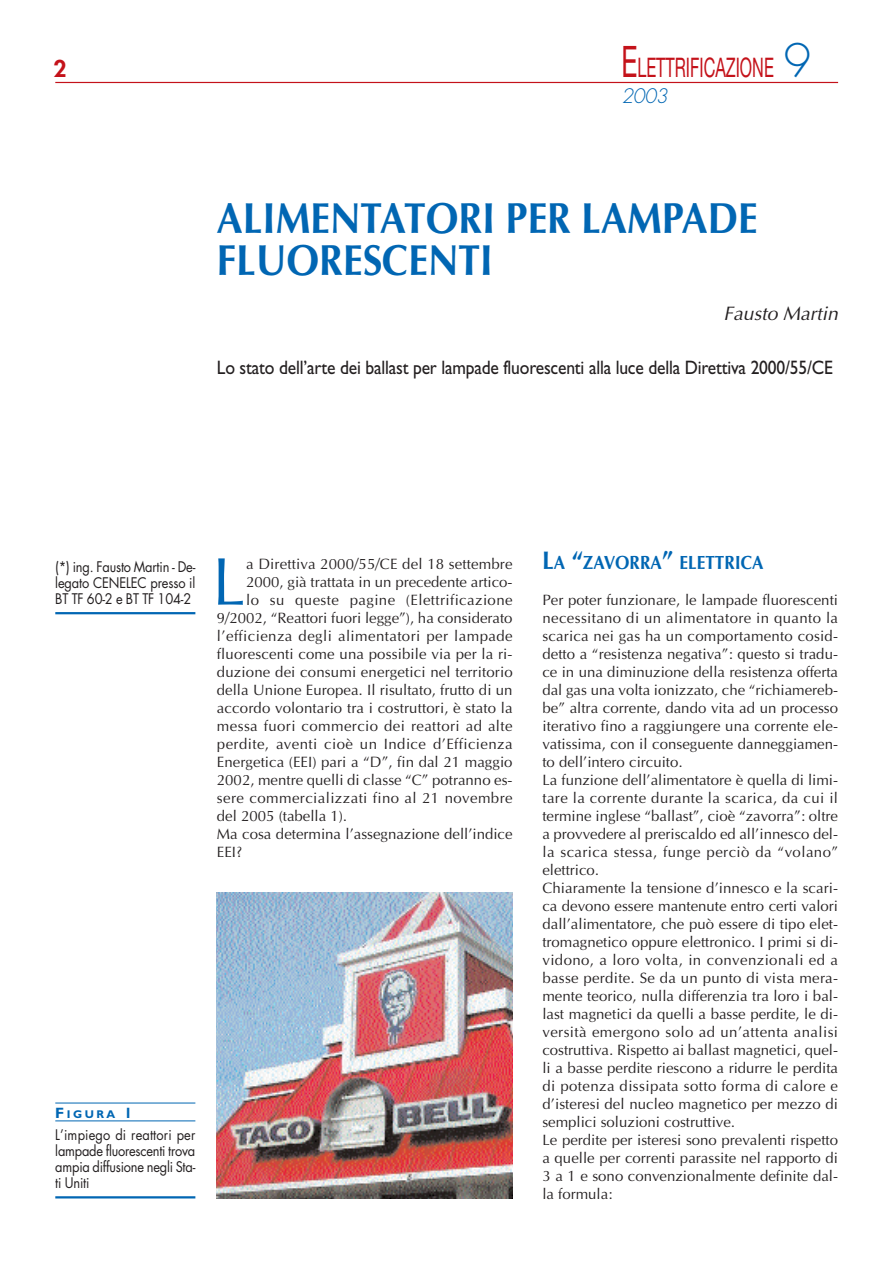
<style>
.page{position:relative;width:893px;height:1263px;background:#fff}
.page>*{position:absolute;margin:0;border:0;box-sizing:border-box;transform-origin:0 0}
.t1{font:67.8px "Optima";color:#0166b3}
.t2{font:700 43.5px/42px "Optima";color:#0166b3;scale:.9 1}
.t3{font:27px "Helvetica Neue";color:#c4121a;scale:.6 1}
.t4{font:800 22.5px "Futura";color:#c4121a}
.t5{font:19.5px "Gill Sans";letter-spacing:-.01em;color:#231f20;scale:.9 1}
.t6{font:italic 19.5px "Optima";color:#231f20}
.t7{font:italic 300 19.5px "Futura";color:#0166b3}
.t8{font:700 19.2px "Optima";color:#0166b3;scale:.9 1}
.t9{font:15px/18px "Optima";letter-spacing:.005em;color:#231f20}
.t10{font:15px "Optima";letter-spacing:.03em;color:#231f20}
.t11{font:14.25px/15.8px "Futura";letter-spacing:-.01em;color:#231f20;text-align:justify;scale:.9 1}
.t12{font:700 11.25px "Gill Sans";letter-spacing:.22em;color:#0166b3}
.s1{font-size:43.5px}
.s2{font-family:"Futura";font-weight:300;font-size:45px;color:#0166b3}
.s3{font-size:15px}
.s4{font-size:25.5px}
</style>
<div class="page">
<hr style="left:55px;top:82px;width:783px;height:1px;background:#c4121a">
<hr style="left:55px;top:1103px;width:140px;height:1px;background:#0166b3">
<hr style="left:55px;top:1120px;width:140px;height:1px;background:#0166b3">
<hr style="left:55px;top:1196px;width:140px;height:2px;background:#0166b3">
<hr style="left:55px;top:612px;width:140px;height:2px;background:#0166b3">
<img style="left:217px;top:893px;width:296px;height:305px">
<h3 class="t4" style="left:53px;top:58px;width:15px">2</h3>
<h3 class="t3" style="left:621px;top:58px;width:318px"><span class="s1">E</span>LETTRIFICAZIONE <span class="s2">9</span></h3>
<h3 class="t7" style="left:621px;top:87px;width:48px">2003</h3>
<h2 class="t2" style="left:217px;top:201px;width:602px">ALIMENTATORI PER LAMPADE<br>FLUORESCENTI</h2>
<h3 class="t6" style="left:723px;top:305px;width:116px">Fausto Martin</h3>
<h3 class="t5" style="left:217px;top:360px;width:685px">Lo stato dell’arte dei ballast per lampade fluorescenti alla luce della Direttiva 2000/55/CE</h3>
<p class="t11" style="left:55px;top:560px;width:157px">(*) ing. Fausto Martin - De&shy;legato CENELEC presso il BT TF 60-2 e BT TF 104-2</p>
<h1 class="t1" style="left:212px;top:554px;width:35px">L</h1>
<p class="t9" style="left:246px;top:556px;width:268px">a Direttiva 2000/55/CE del 18 settembre</p>
<p class="t9" style="left:246px;top:574px;width:268px">2000, già trattata in un precedente artico-</p>
<p class="t10" style="left:246px;top:593px;width:268px">lo su queste pagine (Elettrificazione</p>
<p class="t9" style="left:217px;top:610px;width:297px">9/2002, “Reattori fuori legge”), ha considerato</p>
<p class="t10" style="left:217px;top:629px;width:297px">l’efficienza degli alimentatori per lampade</p>
<p class="t9" style="left:217px;top:646px;width:297px">fluorescenti come una possibile via per la ri-</p>
<p class="t9" style="left:217px;top:664px;width:297px">duzione dei consumi energetici nel territorio</p>
<p class="t9" style="left:217px;top:682px;width:297px">della Unione Europea. Il risultato, frutto di un</p>
<p class="t9" style="left:217px;top:700px;width:297px">accordo volontario tra i costruttori, è stato la</p>
<p class="t10" style="left:217px;top:719px;width:297px">messa fuori commercio dei reattori ad alte</p>
<p class="t10" style="left:217px;top:737px;width:297px">perdite, aventi cioè un Indice d’Efficienza</p>
<p class="t9" style="left:217px;top:754px;width:297px">Energetica (EEI) pari a “D”, fin dal 21 maggio</p>
<p class="t9" style="left:217px;top:772px;width:297px">2002, mentre quelli di classe “C” potranno es-</p>
<p class="t10" style="left:217px;top:791px;width:297px">sere commercializzati fino al 21 novembre</p>
<p class="t9" style="left:217px;top:808px;width:132px">del 2005 (tabella 1).</p>
<p class="t9" style="left:217px;top:826px;width:297px">Ma cosa determina l’assegnazione dell’indice</p>
<p class="t9" style="left:217px;top:844px;width:27px">EEI?</p>
<p class="t12" style="left:55px;top:1111px;width:79px"><span class="s3">F</span>IGURA <span class="s3">1</span></p>
<p class="t11" style="left:55px;top:1129px;width:157px">L’impiego di reattori per lampade fluorescenti trova ampia diffusione negli Sta&shy;ti Uniti</p>
<p class="t8" style="left:542px;top:554px;width:247px"><span class="s4">L</span>A <span class="s4">“</span>ZAVORRA<span class="s4">”</span> ELETTRICA</p>
<p class="t9" style="left:542px;top:592px;width:297px">Per poter funzionare, le lampade fluorescenti necessitano di un alimentatore in quanto la scarica nei gas ha un comportamento cosid&shy;detto a “resistenza negativa”: questo si tradu&shy;ce in una diminuzione della resistenza offerta dal gas una volta ionizzato, che “richiamereb&shy;be” altra corrente, dando vita ad un processo iterativo fino a raggiungere una corrente ele&shy;vatissima, con il conseguente danneggiamen&shy;to dell’intero circuito.<br>La funzione dell’alimentatore è quella di limi&shy;tare la corrente durante la scarica, da cui il termine inglese “ballast”, cioè “zavorra”: oltre a provvedere al preriscaldo ed all’innesco del&shy;la scarica stessa, funge perciò da “volano” elettrico.<br>Chiaramente la tensione d’innesco e la scari&shy;ca devono essere mantenute entro certi valori dall’alimentatore, che può essere di tipo elet&shy;tromagnetico oppure elettronico. I primi si di&shy;vidono, a loro volta, in convenzionali ed a basse perdite. Se da un punto di vista mera&shy;mente teorico, nulla differenzia tra loro i bal&shy;last magnetici da quelli a basse perdite, le di&shy;versità emergono solo ad un’attenta analisi costruttiva. Rispetto ai ballast magnetici, quel&shy;li a basse perdite riescono a ridurre le perdita di potenza dissipata sotto forma di calore e d’isteresi del nucleo magnetico per mezzo di semplici soluzioni costruttive.<br>Le perdite per isteresi sono prevalenti rispetto a quelle per correnti parassite nel rapporto di 3 a 1 e sono convenzionalmente definite dal&shy;la formula:</p>
</div>
